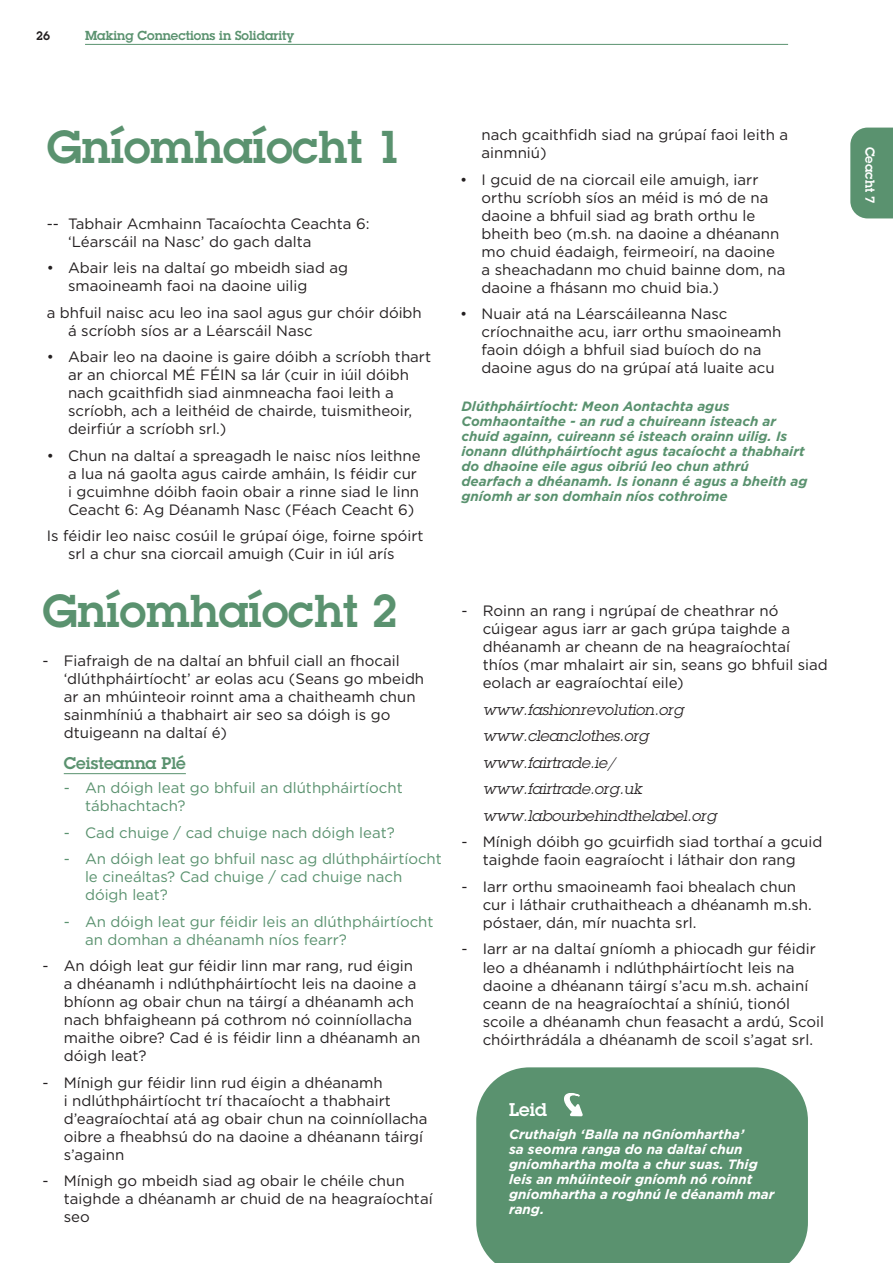
<style>
.page{position:relative;width:893px;height:1263px;background:#fff}
.page>*{position:absolute;margin:0;border:0;box-sizing:border-box;transform-origin:0 0}
.Acivity_title{font:600 45px "Lubalin Graph";color:#5a926f}
.Discussion_point_hea{font:600 18px "Lubalin Graph";color:#fff}
.Discussion_point_Hea{font:600 16.5px "Lubalin Graph";color:#5a926f}
.Bullet_2{font:15px/18px "Gotham";color:#231f20}
.Discussion_point_Bul{font:15px/18px "Gotham";color:#5a926f}
.Bullet_2-2{font:italic 15px "Lubalin Graph";color:#231f20}
.Discussion_point_hea-2{font:italic 700 13.5px/15px "Gotham";color:#5a926f}
.Discussion_point_hea-3{font:italic 700 13.5px/15px "Gotham";color:#fff}
.Top_Title{font:600 12.75px "Lubalin Graph";color:#5a926f}
.Subhead{font:600 12.75px "Lubalin Graph";color:#fff}
.t1{font:600 12px "Lubalin Graph";color:#231f20}
.s1{color:#fff}
</style>
<div class="page">
<div style="left:850px;top:128px;width:43px;height:90px;background:#5a926f"></div>
<hr style="left:64px;top:773px;width:122px;height:1px;background:#5a926f">
<div style="left:476px;top:1067px;width:332px;height:196px;background:#5a926f"></div>
<svg style="left:561px;top:1092px;width:22px;height:25px"></svg>
<hr style="left:85px;top:44px;width:703px;height:1px;background:#5a926f">
<p class="t1" style="left:36px;top:27px;width:15px">26</p>
<p class="Top_Title" style="left:85px;top:27px;width:211px">Making Connections in Solidarity</p>
<p class="Acivity_title" style="left:47px;top:117px;width:357px">Gníomhaíocht 1</p>
<p class="Bullet_2" style="left:68px;top:214px;width:303px;text-indent:-21px">-- Tabhair Acmhainn Tacaíochta Ceachta 6: ‘Léarscáil na Nasc’ do gach dalta</p>
<p class="Bullet_2" style="left:68px;top:259px;width:282px;text-indent:-21px">• Abair leis na daltaí go mbeidh siad ag smaoineamh faoi na daoine uilig</p>
<p class="Bullet_2" style="left:68px;top:303px;width:355px;text-indent:-21px">a bhfuil naisc acu leo ina saol agus gur chóir dóibh á scríobh síos ar a Léarscáil Nasc</p>
<p class="Bullet_2" style="left:68px;top:348px;width:365px;text-indent:-21px">• Abair leo na daoine is gaire dóibh a scríobh thart ar an chiorcal MÉ FÉIN sa lár (cuir in iúil dóibh nach gcaithfidh siad ainmneacha faoi leith a scríobh, ach a leithéid de chairde, tuismitheoir, deirfiúr a scríobh srl.)</p>
<p class="Bullet_2" style="left:68px;top:446px;width:354px;text-indent:-21px">• Chun na daltaí a spreagadh le naisc níos leithne a lua ná gaolta agus cairde amháin, Is féidir cur i gcuimhne dóibh faoin obair a rinne siad le linn Ceacht 6: Ag Déanamh Nasc (Féach Ceacht 6)</p>
<p class="Bullet_2" style="left:47px;top:527px;width:378px;text-align:center">Is féidir leo naisc cosúil le grúpaí óige, foirne spóirt srl a chur sna ciorcail amuigh (Cuir in iúl arís</p>
<p class="Acivity_title" style="left:43px;top:581px;width:357px">Gníomhaíocht 2</p>
<p class="Bullet_2" style="left:64px;top:652px;width:362px;text-indent:-21px">- Fiafraigh de na daltaí an bhfuil ciall an fhocail ‘dlúthpháirtíocht’ ar eolas acu (Seans go mbeidh ar an mhúinteoir roinnt ama a chaitheamh chun sainmhíniú a thabhairt air seo sa dóigh is go dtuigeann na daltaí é)</p>
<p class="Discussion_point_Hea" style="left:64px;top:752px;width:124px">Ceisteanna Plé</p>
<p class="Discussion_point_Bul" style="left:85px;top:779px;width:319px;text-indent:-21px">- An dóigh leat go bhfuil an dlúthpháirtíocht tábhachtach?</p>
<p class="Discussion_point_Bul" style="left:64px;top:823px;width:333px">- Cad chuige / cad chuige nach dóigh leat?</p>
<p class="Discussion_point_Bul" style="left:85px;top:850px;width:358px;text-indent:-21px">- An dóigh leat go bhfuil nasc ag dlúthpháirtíocht le cineáltas? Cad chuige / cad chuige nach dóigh leat?</p>
<p class="Discussion_point_Bul" style="left:85px;top:912px;width:350px;text-indent:-21px">- An dóigh leat gur féidir leis an dlúthpháirtíocht an domhan a dhéanamh níos fearr?</p>
<p class="Bullet_2" style="left:64px;top:957px;width:358px;text-indent:-21px">- An dóigh leat gur féidir linn mar rang, rud éigin a dhéanamh i ndlúthpháirtíocht leis na daoine a bhíonn ag obair chun na táirgí a dhéanamh ach nach bhfaigheann pá cothrom nó coinníollacha maithe oibre? Cad é is féidir linn a dhéanamh an dóigh leat?</p>
<p class="Bullet_2" style="left:64px;top:1073px;width:365px;text-indent:-21px">- Mínigh gur féidir linn rud éigin a dhéanamh<br>i ndlúthpháirtíocht trí thacaíocht a thabhairt d’eagraíochtaí atá ag obair chun na coinníollacha oibre a fheabhsú do na daoine a dhéanann táirgí s’againn</p>
<p class="Bullet_2" style="left:64px;top:1172px;width:370px;text-indent:-21px">- Mínigh go mbeidh siad ag obair le chéile chun taighde a dhéanamh ar chuid de na heagraíochtaí seo</p>
<p class="Bullet_2" style="left:482px;top:126px;width:308px">nach gcaithfidh siad na grúpaí faoi leith a ainmniú)</p>
<p class="Bullet_2" style="left:482px;top:170px;width:305px;text-indent:-21px">• I gcuid de na ciorcail eile amuigh, iarr orthu scríobh síos an méid is mó de na daoine a bhfuil siad ag brath orthu le bheith beo (m.sh. na daoine a dhéanann mo chuid éadaigh, feirmeoirí, na daoine a sheachadann mo chuid bainne dom, na daoine a fhásann mo chuid bia.)</p>
<p class="Bullet_2" style="left:482px;top:305px;width:301px;text-indent:-21px">• Nuair atá na Léarscáileanna Nasc críochnaithe acu, iarr orthu smaoineamh faoin dóigh a bhfuil siad buíoch do na daoine agus do na grúpaí atá luaite acu</p>
<p class="Discussion_point_hea-2" style="left:461px;top:398px;width:348px"><span class="s1">Dlúthpháirtíocht:</span> Meon Aontachta agus Comhaontaithe - an rud a chuireann isteach ar chuid againn, cuireann sé isteach orainn uilig. Is ionann dlúthpháirtíocht agus tacaíocht a thabhairt do dhaoine eile agus oibriú leo chun athrú dearfach a dhéanamh. Is ionann é agus a bheith ag gníomh ar son domhain níos cothroime</p>
<p class="Bullet_2" style="left:483px;top:602px;width:347px;text-indent:-21px">- Roinn an rang i ngrúpaí de cheathrar nó cúigear agus iarr ar gach grúpa taighde a dhéanamh ar cheann de na heagraíochtaí thíos (mar mhalairt air sin, seans go bhfuil siad eolach ar eagraíochtaí eile)</p>
<p class="Bullet_2-2" style="left:483px;top:700px;width:202px">www.fashionrevolution.org</p>
<p class="Bullet_2-2" style="left:483px;top:727px;width:168px">www.cleanclothes.org</p>
<p class="Bullet_2-2" style="left:483px;top:753px;width:135px">www.fairtrade.ie/</p>
<p class="Bullet_2-2" style="left:483px;top:780px;width:161px">www.fairtrade.org.uk</p>
<p class="Bullet_2-2" style="left:483px;top:806px;width:235px">www.labourbehindthelabel.org</p>
<p class="Bullet_2" style="left:461px;top:833px;width:362px;text-align:center">- Mínigh dóibh go gcuirfidh siad torthaí a gcuid taighde faoin eagraíocht i láthair don rang</p>
<p class="Bullet_2" style="left:483px;top:877px;width:331px;text-indent:-21px">- Iarr orthu smaoineamh faoi bhealach chun cur i láthair cruthaitheach a dhéanamh m.sh. póstaer, dán, mír nuachta srl.</p>
<p class="Bullet_2" style="left:483px;top:940px;width:343px;text-indent:-21px">- Iarr ar na daltaí gníomh a phiocadh gur féidir leo a dhéanamh i ndlúthpháirtíocht leis na daoine a dhéanann táirgí s’acu m.sh. achainí ceann de na heagraíochtaí a shíniú, tionól scoile a dhéanamh chun feasacht a ardú, Scoil chóirthrádála a dhéanamh de scoil s’agat srl.</p>
<p class="Discussion_point_hea" style="left:509px;top:1097px;width:39px">Leid</p>
<p class="Discussion_point_hea-3" style="left:509px;top:1127px;width:267px">Cruthaigh ‘Balla na nGníomhartha’<br>sa seomra ranga do na daltaí chun gníomhartha molta a chur suas. Thig leis an mhúinteoir gníomh nó roinnt gníomhartha a roghnú le déanamh mar rang.</p>
<p class="Subhead" style="left:878px;top:147px;width:58px;rotate:90deg">Ceacht 7</p>
</div>
